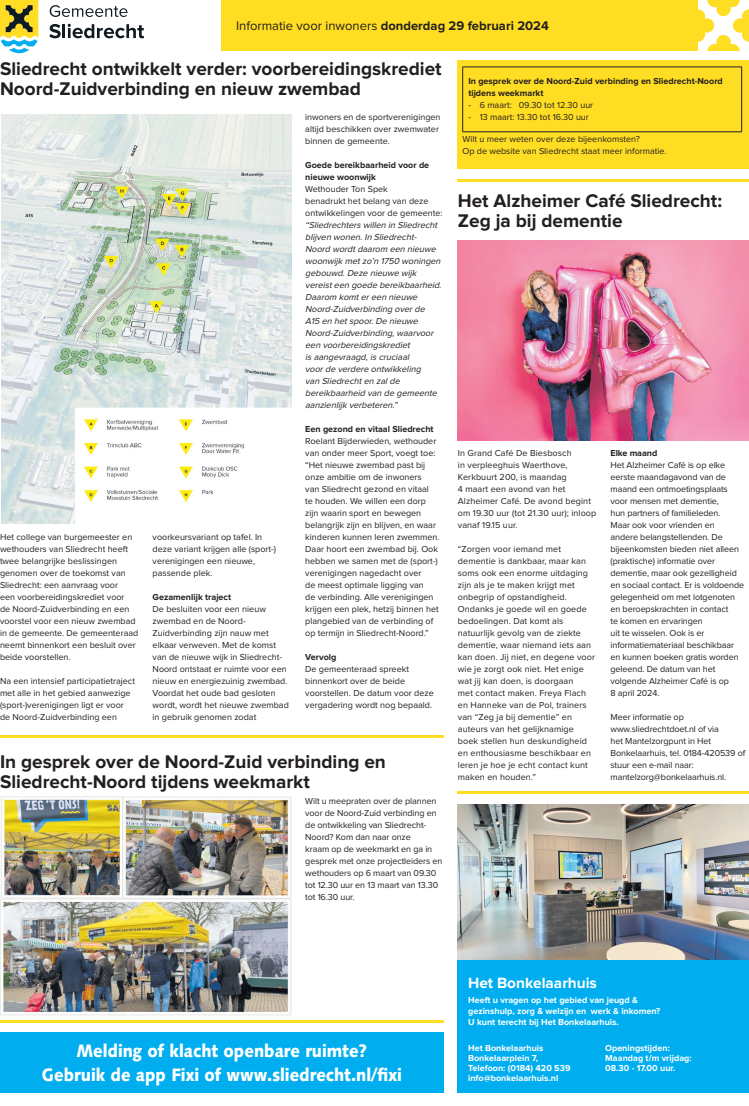
<style>
.page{position:relative;width:749px;height:1106px;background:#fff}
.page>*{position:absolute;margin:0;border:0;box-sizing:border-box;transform-origin:0 0}
.t1{font:700 19px/20px "Proxima Nova";color:#231f20}
.t2{font:900 17.9px/23.5px "Syntax LT Std";color:#fff;text-align:center;scale:.9 1}
.t3{font:700 15.4px "Proxima Nova";color:#fff}
.t4{font:700 13px "Proxima Nova";color:#231f20}
.t5{font:9px/12px "Proxima Nova";color:#231f20}
.t6{font:italic 9px/12px "Proxima Nova";color:#231f20}
.t7{font:700 9px/10px "Proxima Nova";color:#fff}
.t8{font:700 9px/12px "Proxima Nova";color:#231f20}
.s1{font-weight:400}
</style>
<div class="page">
<div style="left:222px;top:0;width:526px;height:51px;background:#fd2"></div>
<svg style="left:50px;top:5px;width:77px;height:12px"></svg>
<svg style="left:49px;top:24px;width:95px;height:14px"></svg>
<svg style="left:0;top:0;width:38px;height:53px"></svg>
<svg style="left:698px;top:0;width:50px;height:51px"></svg>
<div style="left:458px;top:60px;width:290px;height:108px;background:#fd2"></div>
<img style="left:458px;top:804px;width:290px;height:156px">
<hr style="left:462px;top:67px;width:279px;height:1px;background:#231f20">
<hr style="left:462px;top:67px;width:1px;height:64px;background:#231f20">
<hr style="left:741px;top:67px;width:1px;height:64px;background:#231f20">
<hr style="left:462px;top:131px;width:279px;height:1px;background:#231f20">
<hr style="left:458px;top:179px;width:290px;height:2px;background:#fd2">
<div style="left:458px;top:960px;width:290px;height:132px;background:#00aeef"></div>
<hr style="left:458px;top:791px;width:290px;height:2px;background:#fd2">
<hr style="left:0;top:735px;width:443px;height:3px;background:#fd2">
<img style="left:2px;top:114px;width:289px;height:409px">
<img style="left:0;top:797px;width:291px;height:218px">
<hr style="left:0;top:1020px;width:443px;height:3px;background:#fd2">
<div style="left:0;top:1032px;width:443px;height:60px;background:#00aeef"></div>
<img style="left:458px;top:240px;width:290px;height:201px">
<h3 class="t4" style="left:236px;top:20px;width:314px"><span class="s1">Informatie voor inwoners</span> donderdag 29 februari 2024</h3>
<h1 class="t1" style="left:0;top:60px;width:443px">Sliedrecht ontwikkelt verder: voorbereidingskrediet<br>Noord-Zuidverbinding en nieuw zwembad</h1>
<p class="t8" style="left:468px;top:75px;width:256px">In gesprek over de Noord-Zuid verbinding en Sliedrecht-Noord tijdens weekmarkt</p>
<p class="t5" style="left:468px;top:99px;width:126px">- 6 maart: 09.30 tot 12.30 uur</p>
<p class="t5" style="left:468px;top:111px;width:122px">- 13 maart: 13.30 tot 16.30 uur</p>
<p class="t5" style="left:462px;top:134px;width:205px">Wilt u meer weten over deze bijeenkomsten?<br>Op de website van Sliedrecht staat meer informatie.</p>
<p class="t5" style="left:305px;top:111px;width:137px">inwoners en de sportverenigingen altijd beschikken over zwemwater binnen de gemeente.</p>
<p class="t8" style="left:305px;top:159px;width:125px">Goede bereikbaarheid voor de nieuwe woonwijk</p>
<p class="t5" style="left:305px;top:183px;width:139px">Wethouder Ton Spek<br>benadrukt het belang van deze ontwikkelingen voor de gemeente:</p>
<p class="t6" style="left:305px;top:219px;width:139px">“Sliedrechters willen in Sliedrecht blijven wonen.In Sliedrecht-<br>Noord wordtdaarom een nieuwe woonwijk metzo’n 1750 woningen gebouwd.Deze nieuwe wijk vereisteen goede bereikbaarheid.<br>Daarom komtereen nieuwe<br>Noord-Zuidverbinding overde<br>A15 en hetspoor.De nieuwe<br>Noord-Zuidverbinding,waarvoor een voorbereidingskrediet<br>is aangevraagd,is cruciaal voorde verdere ontwikkeling<br>van Sliedrechten zalde bereikbaarheid van de gemeente aanzienlijk verbeteren.”</p>
<p class="t8" style="left:305px;top:423px;width:130px">Een gezond en vitaal Sliedrecht</p>
<p class="t5" style="left:305px;top:435px;width:136px">Roelant Bijderwieden, wethouder van onder meer Sport, voegt toe: “Het nieuwe zwembad past bij onze ambitie om de inwoners<br>van Sliedrecht gezond en vitaal<br>te houden. We willen een dorp zijn waarin sport en bewegen belangrijk zijn en blijven, en waar kinderen kunnen leren zwemmen.<br>Daar hoort een zwembad bij. Ook hebben we samen met de (sport-) verenigingen nagedacht over<br>de meest optimale ligging van<br>de verbinding. Alle verenigingen krijgen een plek, hetzij binnen het plangebied van de verbinding of op termijn in Sliedrecht-Noord.”</p>
<p class="t8" style="left:305px;top:651px;width:33px">Vervolg</p>
<p class="t5" style="left:305px;top:663px;width:130px">De gemeenteraad spreekt binnenkort over de beide voorstellen. De datum voor deze vergadering wordt nog bepaald.</p>
<h1 class="t1" style="left:458px;top:191px;width:265px">Het Alzheimer Café Sliedrecht:<br>Zeg ja bij dementie</h1>
<p class="t5" style="left:458px;top:447px;width:140px">In Grand Café De Biesbosch<br>in verpleeghuis Waerthove,<br>Kerkbuurt 200, is maandag<br>4 maart een avond van het<br>Alzheimer Café. De avond begint om 19.30 uur (tot 21.30 uur); inloop vanaf 19.15 uur.</p>
<p class="t5" style="left:458px;top:543px;width:139px">“Zorgen voor iemand met dementie is dankbaar, maar kan soms ook een enorme uitdaging zijn als je te maken krijgt met onbegrip of opstandigheid.<br>Ondanks je goede wil en goede bedoelingen. Dat komt als natuurlijk gevolg van de ziekte dementie, waar niemand iets aan kan doen. Jij niet, en degene voor wie je zorgt ook niet. Het enige wat jij kan doen, is doorgaan<br>met contact maken. Freya Flach en Hanneke van de Pol, trainers van “Zeg ja bij dementie” en auteurs van het gelijknamige boek stellen hun deskundigheid en enthousiasme beschikbaar en leren je hoe je echt contact kunt maken en houden.”</p>
<p class="t8" style="left:610px;top:447px;width:48px">Elke maand</p>
<p class="t5" style="left:610px;top:459px;width:135px">Het Alzheimer Café is op elke eerste maandagavond van de maand een ontmoetingsplaats voor mensen met dementie,<br>hun partners of familieleden.<br>Maar ook voor vrienden en andere belangstellenden. De bijeenkomsten bieden niet alleen (praktische) informatie over dementie, maar ook gezelligheid en sociaal contact. Er is voldoende gelegenheid om met lotgenoten en beroepskrachten in contact<br>te komen en ervaringen<br>uit te wisselen. Ook is er informatiemateriaal beschikbaar en kunnen boeken gratis worden geleend. De datum van het volgende Alzheimer Café is op<br>8 april 2024.</p>
<p class="t5" style="left:610px;top:711px;width:136px">Meer informatie op www.sliedrechtdoet.nl of via<br>het Mantelzorgpunt in Het<br>Bonkelaarhuis, tel. 0184-420539 of stuur een e-mail naar: mantelzorg@bonkelaarhuis.nl.</p>
<p class="t5" style="left:153px;top:531px;width:125px">voorkeursvariant op tafel. In deze variant krijgen alle (sport-) verenigingen een nieuwe, passende plek.</p>
<p class="t8" style="left:153px;top:591px;width:80px">Gezamenlijk traject</p>
<p class="t5" style="left:153px;top:603px;width:138px">De besluiten voor een nieuw zwembad en de Noord-<br>Zuidverbinding zijn nauw met elkaar verweven. Met de komst van de nieuwe wijk in Sliedrecht-<br>Noord ontstaat er ruimte voor een nieuw en energiezuinig zwembad.<br>Voordat het oude bad gesloten wordt, wordt het nieuwe zwembad in gebruik genomen zodat</p>
<p class="t5" style="left:0;top:531px;width:140px">Het college van burgemeester en wethouders van Sliedrecht heeft twee belangrijke beslissingen genomen over de toekomst van<br>Sliedrecht: een aanvraag voor<br>een voorbereidingskrediet voor<br>de Noord-Zuidverbinding en een voorstel voor een nieuw zwembad in de gemeente. De gemeenteraad neemt binnenkort een besluit over beide voorstellen.</p>
<p class="t5" style="left:0;top:675px;width:136px">Na een intensief participatietraject met alle in het gebied aanwezige (sport-)verenigingen ligt er voor de Noord-Zuidverbinding een</p>
<h1 class="t1" style="left:0;top:752px;width:387px">In gesprek over de Noord-Zuid verbinding en<br>Sliedrecht-Noord tijdens weekmarkt</h1>
<p class="t5" style="left:305px;top:795px;width:139px">Wilt u meepraten over de plannen voor de Noord-Zuid verbinding en de ontwikkeling van Sliedrecht-<br>Noord? Kom dan naar onze<br>kraam op de weekmarkt en ga in gesprek met onze projectleiders en wethouders op 6 maart van 09.30 tot 12.30 uur en 13 maart van 13.30 tot 16.30 uur.</p>
<h2 class="t2" style="left:42px;top:1039px;width:401px">Melding of klacht openbare ruimte?<br>Gebruik de app Fixi of www.sliedrecht.nl/fixi</h2>
<h3 class="t3" style="left:468px;top:976px;width:130px">Het Bonkelaarhuis</h3>
<p class="t7" style="left:468px;top:995px;width:194px;line-height:11px">Heeft u vragen op het gebied van jeugd &amp; gezinshulp, zorg &amp; welzijn en werk &amp; inkomen?<br>U kunt terecht bij Het Bonkelaarhuis.</p>
<p class="t7" style="left:468px;top:1043px;width:104px">Het Bonkelaarhuis<br>Bonkelaarplein 7,<br>Telefoon: (0184) 420 539 info@bonkelaarhuis.nl</p>
<p class="t7" style="left:605px;top:1043px;width:88px">Openingstijden:<br>Maandag t/m vrijdag:<br>08.30 - 17.00 uur.</p>
</div>
